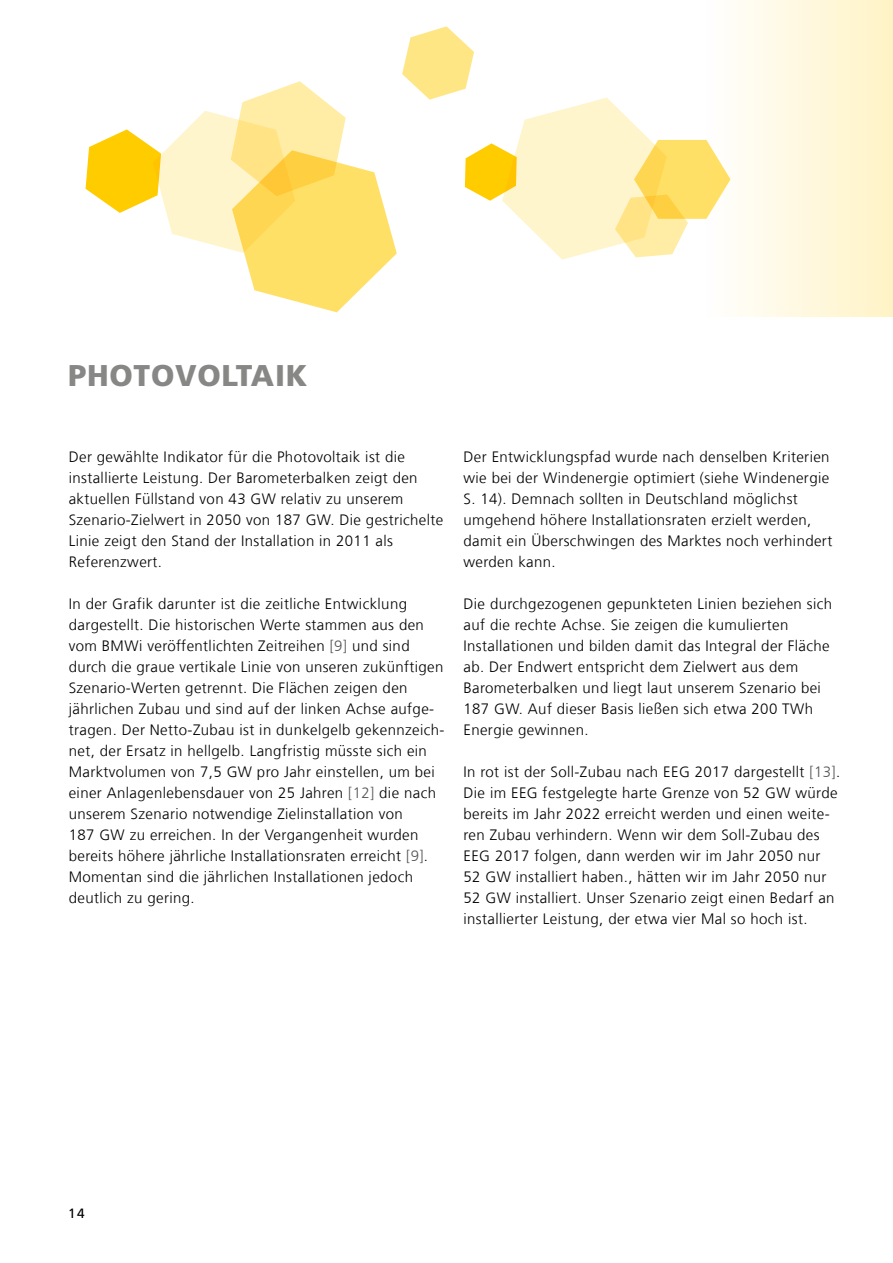
<style>
.page{position:relative;width:893px;height:1263px;background:#fff}
.page>*{position:absolute;margin:0;border:0;box-sizing:border-box;transform-origin:0 0}
.t1{font:900 30px "Frutiger LT Com";letter-spacing:.025em;color:#878786}
.t2{font:300 15px/21px "Frutiger LT Com";letter-spacing:.025em;color:#000}
.t3{font:13.5px "Frutiger LT Com";color:#000}
.s1{color:#565656}
</style>
<div class="page">
<div style="left:702px;top:0;width:191px;height:317px;background:linear-gradient(to right,#fff,#fff3c5)"></div>
<svg style="left:86px;top:26px;width:644px;height:286px"></svg>
<h1 class="t1" style="left:68px;top:358px;width:241px">PHOTOVOLTAIK</h1>
<p class="t2" style="left:69px;top:446px;width:376px">Der gewählte Indikator für die Photovoltaik ist die installierte Leistung. Der Barometerbalken zeigt den aktuellen Füllstand von 43 GW relativ zu unserem Szenario-Zielwert in 2050 von 187 GW. Die gestrichelte Linie zeigt den Stand der Installation in 2011 als Referenzwert.</p>
<p class="t2" style="left:69px;top:593px;width:377px">In der Grafik darunter ist die zeitliche Entwicklung dargestellt. Die historischen Werte stammen aus den vom BMWi veröffentlichten Zeitreihen <span class="s1">[9]</span> und sind durch die graue vertikale Linie von unseren zukünftigen Szenario-Werten getrennt. Die Flächen zeigen den jährlichen Zubau und sind auf der linken Achse aufge&shy;tragen. Der Netto-Zubau ist in dunkelgelb gekennzeich&shy;net, der Ersatz in hellgelb. Langfristig müsste sich ein Marktvolumen von 7,5 GW pro Jahr einstellen, um bei einer Anlagenlebensdauer von 25 Jahren <span class="s1">[12]</span> die nach unserem Szenario notwendige Zielinstallation von<br>187 GW zu erreichen. In der Vergangenheit wurden bereits höhere jährliche Installationsraten erreicht <span class="s1">[9]</span>.<br>Momentan sind die jährlichen Installationen jedoch deutlich zu gering.</p>
<p class="t2" style="left:463px;top:446px;width:370px">Der Entwicklungspfad wurde nach denselben Kriterien wie bei der Windenergie optimiert (siehe Windenergie S. 14). Demnach sollten in Deutschland möglichst umgehend höhere Installationsraten erzielt werden, damit ein Überschwingen des Marktes noch verhindert werden kann.</p>
<p class="t2" style="left:463px;top:593px;width:370px">Die durchgezogenen gepunkteten Linien beziehen sich auf die rechte Achse. Sie zeigen die kumulierten Installationen und bilden damit das Integral der Fläche ab. Der Endwert entspricht dem Zielwert aus dem Barometerbalken und liegt laut unserem Szenario bei 187 GW. Auf dieser Basis ließen sich etwa 200 TWh Energie gewinnen.</p>
<p class="t2" style="left:463px;top:761px;width:378px">In rot ist der Soll-Zubau nach EEG 2017 dargestellt <span class="s1">[13]</span>.<br>Die im EEG festgelegte harte Grenze von 52 GW würde bereits im Jahr 2022 erreicht werden und einen weite&shy;ren Zubau verhindern. Wenn wir dem Soll-Zubau des EEG 2017 folgen, dann werden wir im Jahr 2050 nur 52 GW installiert haben., hätten wir im Jahr 2050 nur 52 GW installiert. Unser Szenario zeigt einen Bedarf an installierter Leistung, der etwa vier Mal so hoch ist.</p>
<p class="t3" style="left:68px;top:1205px;width:18px">14</p>
</div>
